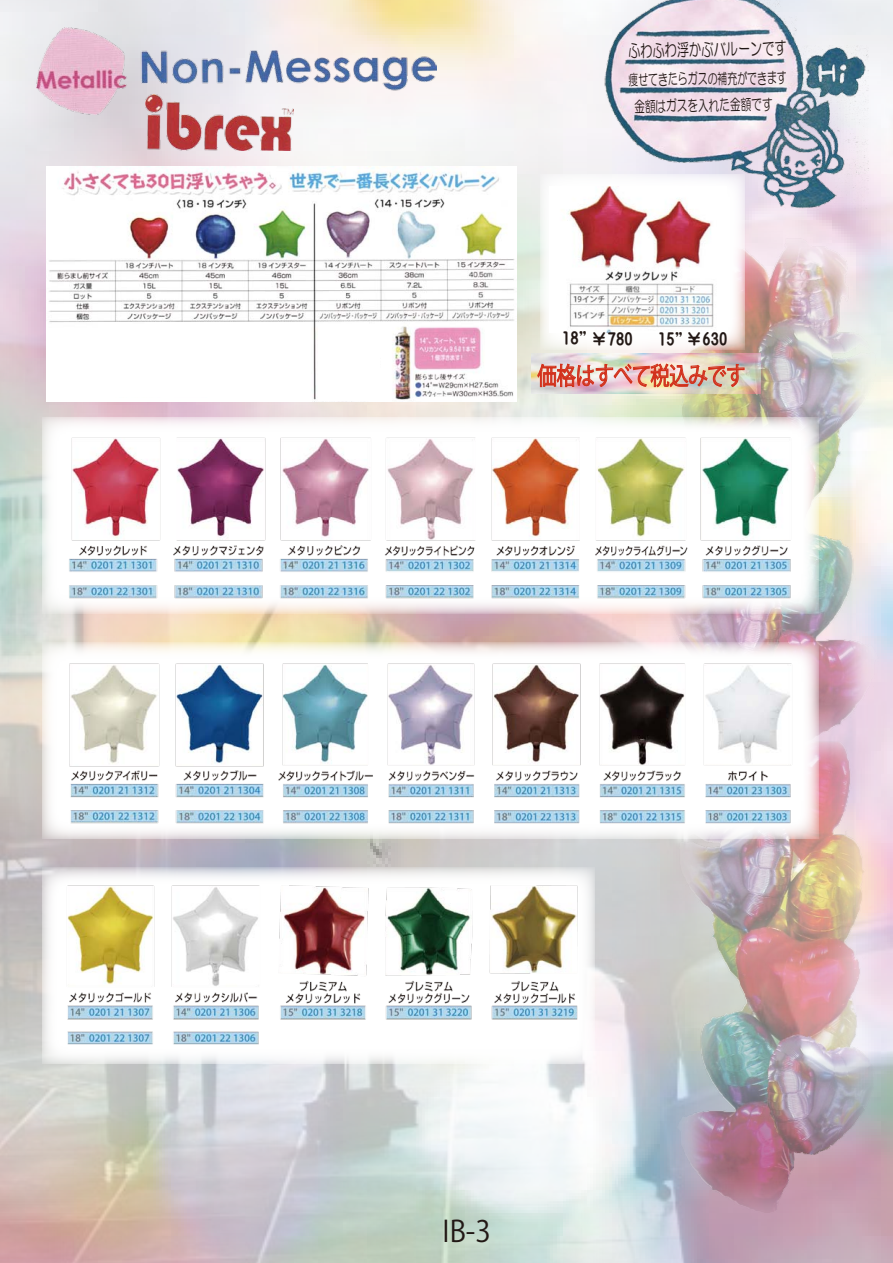
<style>
.page{position:relative;width:893px;height:1263px;background:#fff}
.page>*{position:absolute;margin:0;border:0;box-sizing:border-box;transform-origin:0 0}
.t1{font:29.25px "Koz Go Pro";color:#221815;scale:.96 1}
.t2{font:24.15px "Koz Go Pro";color:#d2311c;scale:.79 1}
.t3{font:17.4px "HG Maru Gothic MPRO";color:#221815;scale:.7 1}
.t4{font:16.65px "Yenti EG Extra SJIS";color:#221815}
.t5{font:15.15px "HG Maru Gothic MPRO";color:#221815;scale:.7 1}
.t6{font:15px "HG Maru Gothic MPRO";color:#221815;scale:.66 1}
</style>
<div class="page">
<img style="left:0;top:0;width:893px;height:1263px">
<p class="t3" style="left:628px;top:42px;width:228px;rotate:-1deg">ふわふわ浮かぶバルーンです</p>
<p class="t5" style="left:634px;top:99px;width:199px;rotate:-1deg">金額はガスを入れた金額です</p>
<p class="t6" style="left:628px;top:73px;width:241px;rotate:-1deg">痩せてきたらガスの補充ができます</p>
<p class="t4" style="left:562px;top:331px;width:72px">18”￥780</p>
<p class="t4" style="left:658px;top:331px;width:71px">15”￥630</p>
<h2 class="t2" style="left:538px;top:360px;width:265px">価格はすべて税込みです</h2>
<h1 class="t1" style="left:443px;top:1212px;width:52px">IB-3</h1>
</div>
